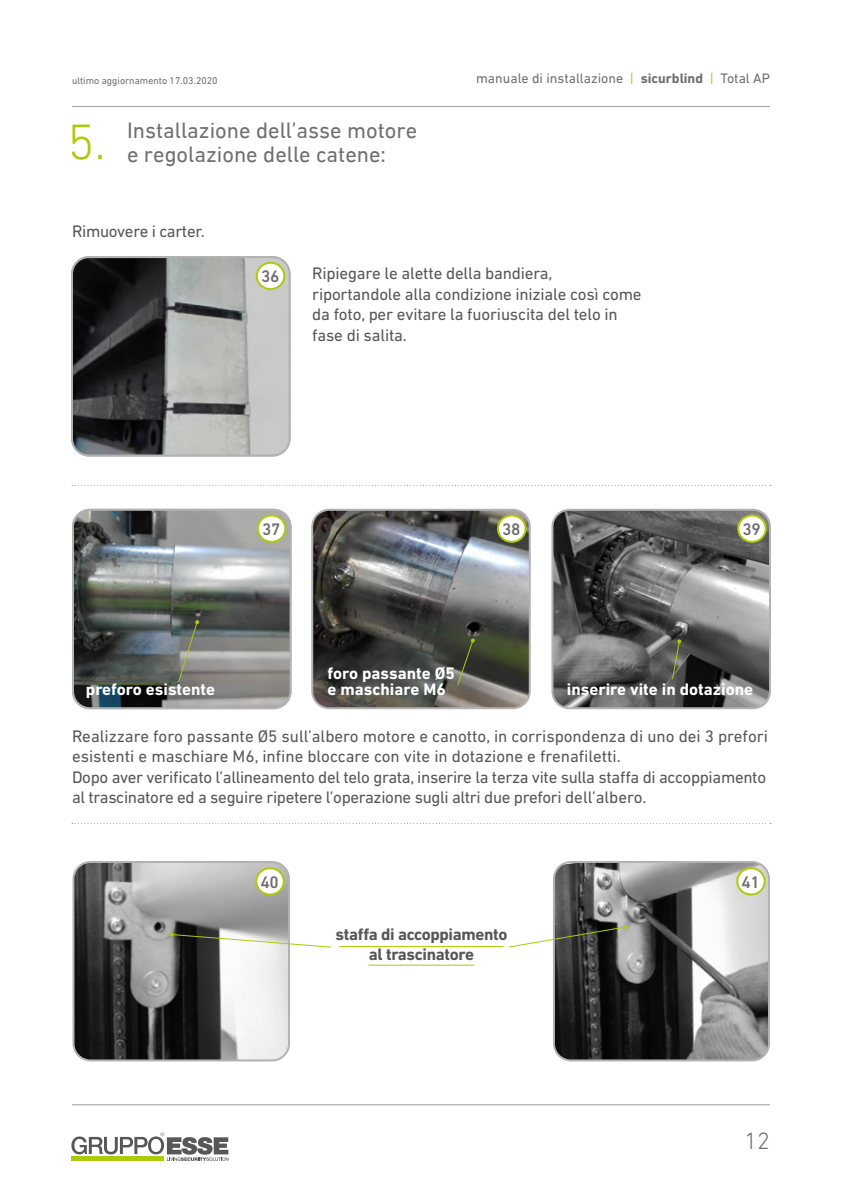
<style>
.page{position:relative;width:842px;height:1191px;background:#fff}
.page>*{position:absolute;margin:0;border:0;box-sizing:border-box;transform-origin:0 0}
.t1{font:300 51px "DIN Next LT Arabic";color:#afca0b}
.t2{font:300 24px "DIN Next LT Pro";color:#706f6f}
.t3{font:22.4px "DIN Next LT Arabic";color:#706f6f}
.t4{font:17px/20.4px "DIN Next LT Pro";letter-spacing:-.01em;color:#575756}
.t5{font:700 17px/16px "DIN Next LT Pro";color:#fff}
.t6{font:700 17px/20.4px "DIN Next LT Pro";letter-spacing:-.02em;color:#575756;text-align:center}
.t7{font:500 17px "DIN Next LT Pro";letter-spacing:-.02em;color:#706f6f}
.t8{font:14px "DIN Next LT Pro";color:#706f6f}
.t9{font:10px "DIN Next LT Pro";color:#706f6f}
.s1{color:#afca0b}
.s2{font-weight:700}
</style>
<div class="page">
<svg style="left:71px;top:1132px;width:157px;height:29px"></svg>
<hr style="left:72px;top:1104px;width:698px;height:1px;background:#9d9d9c">
<hr style="left:72px;top:106px;width:698px;height:1px;background:#9d9d9c">
<img style="left:72px;top:259px;width:216px;height:196px">
<div style="left:71px;top:256px;width:220px;height:200px;border:2px solid #b3b2b2;border-radius:17px"></div>
<svg style="left:72px;top:485px;width:699px;height:1px"></svg>
<svg style="left:72px;top:823px;width:699px;height:1px"></svg>
<div style="left:257px;top:263px;width:27px;height:26px;background:#fff;border-radius:50%"></div>
<div style="left:256px;top:262px;width:29px;height:28px;border:2px solid #afca0b;border-radius:50%"></div>
<img style="left:314px;top:512px;width:214px;height:194px">
<div style="left:311px;top:509px;width:220px;height:200px;border:2px solid #b3b2b2;border-radius:17px"></div>
<img style="left:75px;top:510px;width:214px;height:198px">
<div style="left:72px;top:509px;width:220px;height:200px;border:2px solid #b3b2b2;border-radius:17px"></div>
<img style="left:554px;top:512px;width:214px;height:194px">
<div style="left:551px;top:509px;width:220px;height:200px;border:2px solid #b3b2b2;border-radius:17px"></div>
<div style="left:258px;top:515px;width:27px;height:27px;background:#fff;border-radius:50%"></div>
<div style="left:257px;top:514px;width:29px;height:29px;border:2px solid #afca0b;border-radius:50%"></div>
<div style="left:498px;top:515px;width:27px;height:27px;background:#fff;border-radius:50%"></div>
<div style="left:497px;top:514px;width:29px;height:29px;border:2px solid #afca0b;border-radius:50%"></div>
<div style="left:738px;top:515px;width:28px;height:27px;background:#fff;border-radius:50%"></div>
<div style="left:737px;top:514px;width:30px;height:29px;border:2px solid #afca0b;border-radius:50%"></div>
<img style="left:75px;top:864px;width:214px;height:196px">
<div style="left:72px;top:861px;width:218px;height:200px;border:2px solid #b3b2b2;border-radius:17px"></div>
<img style="left:554px;top:864px;width:213px;height:196px">
<div style="left:553px;top:861px;width:217px;height:200px;border:2px solid #b3b2b2;border-radius:17px"></div>
<div style="left:256px;top:868px;width:28px;height:26px;background:#fff;border-radius:50%"></div>
<div style="left:255px;top:867px;width:30px;height:28px;border:2px solid #afca0b;border-radius:50%"></div>
<div style="left:737px;top:868px;width:28px;height:26px;background:#fff;border-radius:50%"></div>
<div style="left:736px;top:867px;width:30px;height:28px;border:2px solid #afca0b;border-radius:50%"></div>
<svg style="left:177px;top:620px;width:22px;height:63px"></svg>
<svg style="left:457px;top:638px;width:18px;height:48px"></svg>
<svg style="left:671px;top:639px;width:10px;height:41px"></svg>
<svg style="left:169px;top:932px;width:163px;height:16px"></svg>
<svg style="left:508px;top:925px;width:120px;height:23px"></svg>
<hr style="left:339px;top:946px;width:164px;height:1px;background:#afca0b">
<hr style="left:369px;top:964px;width:106px;height:1px;background:#afca0b">
<p class="t9" style="left:72px;top:75px;width:147px">ultimo aggiornamento 17.03.2020</p>
<p class="t8" style="left:476px;top:70px;width:295px">manuale di installazione <span class="s1">|</span> <span class="s2">sicurblind</span> <span class="s1">|</span> Total AP</p>
<h3 class="t3" style="left:127px;top:117px;width:292px">Installazione dell’asse motore</h3>
<h1 class="t1" style="left:67px;top:112px;width:40px">5.</h1>
<h3 class="t3" style="left:127px;top:141px;width:261px">e regolazione delle catene:</h3>
<p class="t4" style="left:72px;top:221px;width:134px">Rimuovere i carter.</p>
<p class="t7" style="left:261px;top:267px;width:20px">36</p>
<p class="t4" style="left:312px;top:263px;width:331px">Ripiegare le alette della bandiera, riportandole alla condizione iniziale così come da foto, per evitare la fuoriuscita del telo in fase di salita.</p>
<p class="t7" style="left:262px;top:519px;width:20px">37</p>
<p class="t7" style="left:502px;top:519px;width:20px">38</p>
<p class="t7" style="left:742px;top:519px;width:20px">39</p>
<p class="t5" style="left:86px;top:681px;width:131px">preforo esistente</p>
<p class="t5" style="left:327px;top:665px;width:129px">foro passante Ø5 e maschiare M6</p>
<p class="t5" style="left:567px;top:681px;width:188px">inserire vite in dotazione</p>
<p class="t4" style="left:72px;top:725px;width:697px">Realizzare foro passante Ø5 sull’albero motore e canotto, in corrispondenza di uno dei 3 prefori esistenti e maschiare M6, infine bloccare con vite in dotazione e frenafiletti.<br>Dopo aver verificato l’allineamento del telo grata, inserire la terza vite sulla staffa di accoppiamento al trascinatore ed a seguire ripetere l’operazione sugli altri due prefori dell’albero.</p>
<p class="t7" style="left:261px;top:872px;width:20px">40</p>
<p class="t7" style="left:741px;top:872px;width:20px">41</p>
<p class="t6" style="left:336px;top:924px;width:173px">staffa di accoppiamento al trascinatore</p>
<h2 class="t2" style="left:744px;top:1127px;width:27px">12</h2>
</div>
